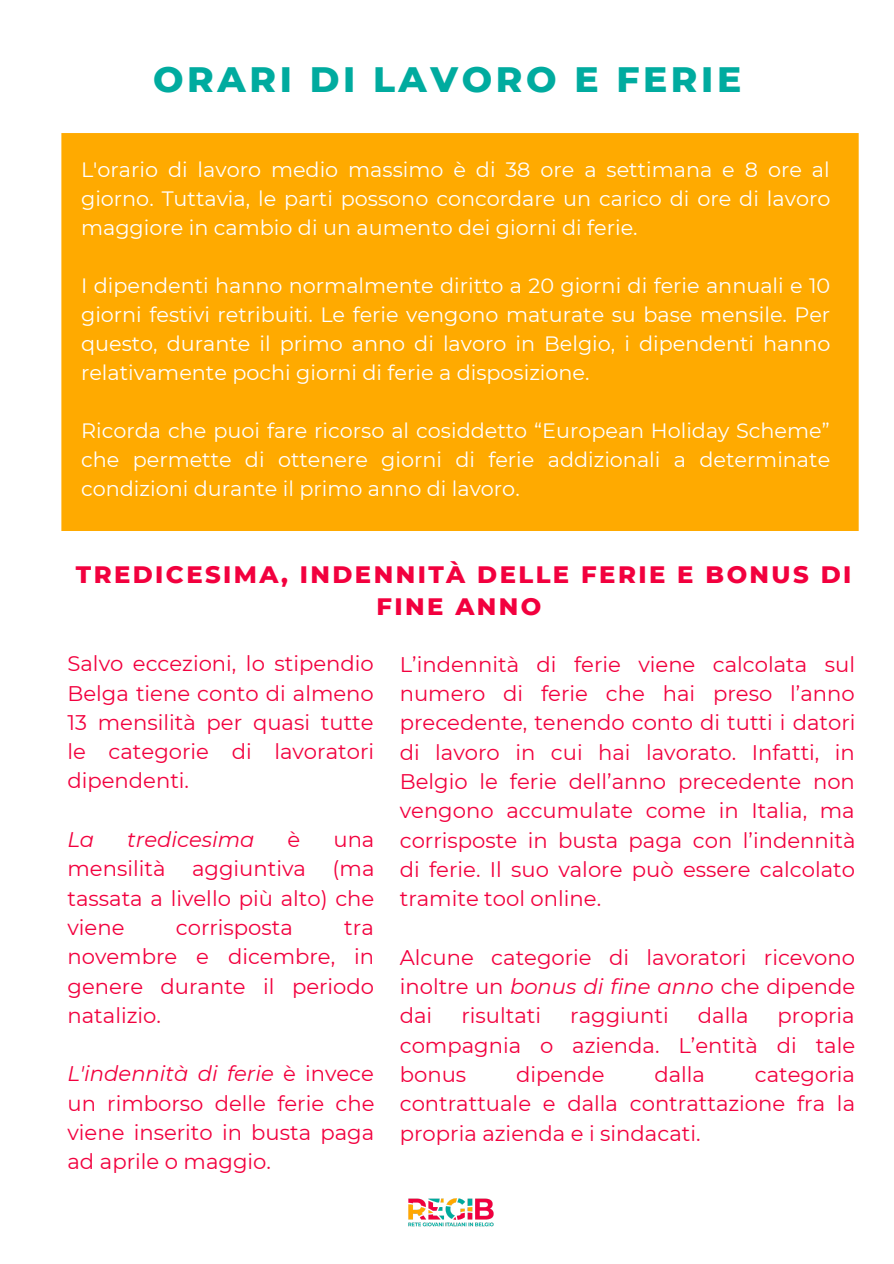
<style>
.page{position:relative;width:894px;height:1264px;background:#fff}
.page>*{position:absolute;margin:0;border:0;box-sizing:border-box;transform-origin:0 0}
.t1{font:800 36px "Montserrat";letter-spacing:.1em;color:#00ab9f}
.t2{font:800 24.3px/31.2px "Montserrat";letter-spacing:.1em;color:#f2003e;text-align:center}
.t3{font:21.15px/29.2px "Montserrat";color:#f2003e;text-align:justify}
.t4{font:italic 21.15px "Montserrat";color:#f2003e}
.t5{font:20.7px/29px "Montserrat";color:#fff;text-align:justify}
.s1{font-style:italic}
</style>
<div class="page">
<div style="left:61px;top:133px;width:798px;height:397px;background:#fa0"></div>
<img style="left:408px;top:1198px;width:86px;height:29px">
<p class="t1" style="left:153px;top:57px;width:589px">ORARI DI LAVORO E FERIE</p>
<p class="t5" style="left:81px;top:155px;width:750px">L'orario di lavoro medio massimo è di 38 ore a settimana e 8 ore al giorno. Tuttavia, le parti possono concordare un carico di ore di lavoro maggiore in cambio di un aumento dei giorni di ferie.</p>
<p class="t5" style="left:81px;top:271px;width:750px">I dipendenti hanno normalmente diritto a 20 giorni di ferie annuali e 10 giorni festivi retribuiti. Le ferie vengono maturate su base mensile. Per questo, durante il primo anno di lavoro in Belgio, i dipendenti hanno relativamente pochi giorni di ferie a disposizione.</p>
<p class="t5" style="left:81px;top:416px;width:750px">Ricorda che puoi fare ricorso al cosiddetto “European Holiday Scheme” che permette di ottenere giorni di ferie addizionali a determinate condizioni durante il primo anno di lavoro.</p>
<p class="t2" style="left:76px;top:559px;width:777px">TREDICESIMA, INDENNITÀ DELLE FERIE E BONUS DI<br>FINE ANNO</p>
<p class="t3" style="left:67px;top:649px;width:308px">Salvo eccezioni, lo stipendio Belga tiene conto di almeno 13 mensilità per quasi tutte le categorie di lavoratori dipendenti.</p>
<p class="t4" style="left:67px;top:826px;width:28px">La</p>
<p class="t4" style="left:127px;top:826px;width:129px">tredicesima</p>
<p class="t3" style="left:287px;top:824px;width:14px">è</p>
<p class="t3" style="left:333px;top:824px;width:42px">una</p>
<p class="t3" style="left:67px;top:854px;width:99px">mensilità</p>
<p class="t3" style="left:192px;top:854px;width:115px">aggiuntiva</p>
<p class="t3" style="left:67px;top:854px;width:308px;text-indent:265px">(ma tassata a livello più alto) che viene</p>
<p class="t3" style="left:176px;top:912px;width:119px">corrisposta</p>
<p class="t3" style="left:67px;top:912px;width:308px;text-indent:277px">tra novembre e dicembre, in genere durante il periodo natalizio.</p>
<p class="t3" style="left:67px;top:1059px;width:308px"><span class="s1">L'indennità di ferie</span> è invece un rimborso delle ferie che viene inserito in busta paga ad aprile o maggio.</p>
<p class="t3" style="left:399px;top:649px;width:457px">L’indennità di ferie viene calcolata sul numero di ferie che hai preso l’anno precedente, tenendo conto di tutti i datori di lavoro in cui hai lavorato. Infatti, in Belgio le ferie dell’anno precedente non vengono accumulate come in Italia, ma corrisposte in busta paga con l’indennità di ferie. Il suo valore può essere calcolato tramite tool online.</p>
<p class="t3" style="left:399px;top:942px;width:457px">Alcune categorie di lavoratori ricevono inoltre un <span class="s1">bonus di fine anno</span> che dipende dai</p>
<p class="t3" style="left:399px;top:1001px;width:457px;text-indent:378px">propria compagnia o azienda. L’entità di tale bonus</p>
<p class="t3" style="left:461px;top:1001px;width:81px">risultati</p>
<p class="t3" style="left:570px;top:1001px;width:100px">raggiunti</p>
<p class="t3" style="left:697px;top:1001px;width:52px">dalla</p>
<p class="t3" style="left:399px;top:1059px;width:456px;text-indent:355px">categoria contrattuale e dalla contrattazione fra la propria azienda e i sindacati.</p>
<p class="t3" style="left:516px;top:1059px;width:90px">dipende</p>
<p class="t3" style="left:654px;top:1059px;width:52px">dalla</p>
</div>
